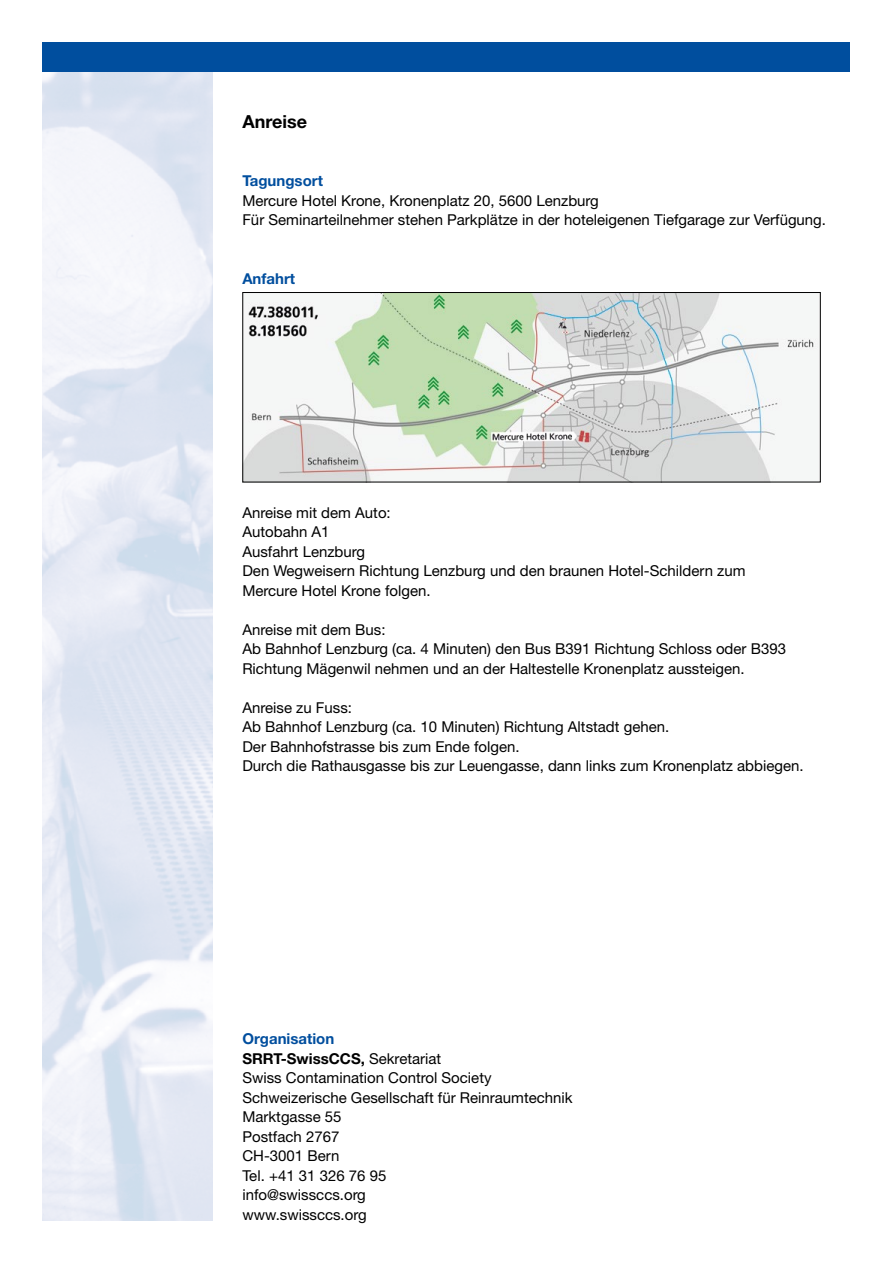
<style>
.page{position:relative;width:893px;height:1263px;background:#fff}
.page>*{position:absolute;margin:0;border:0;box-sizing:border-box;transform-origin:0 0}
.t1{font:700 18px "Helvetica Neue LT Std";color:#000}
.t2{font:15px/19.5px "Helvetica Neue LT Std";color:#000}
.t3{font:700 15px "Helvetica Neue LT Std";color:#004e9e}
.s1{font-weight:700;color:#004e9e}
.s2{font-weight:700}
</style>
<div class="page">
<div style="left:43px;top:43px;width:807px;height:29px;background:#004e9e"></div>
<img style="left:244px;top:294px;width:574px;height:186px">
<div style="left:242px;top:292px;width:579px;height:190px;border:1px solid #000"></div>
<p class="t1" style="left:242px;top:110px;width:66px">Anreise</p>
<p class="t3" style="left:242px;top:172px;width:82px">Tagungsort</p>
<p class="t2" style="left:242px;top:190px;width:585px">Mercure Hotel Krone, Kronenplatz 20, 5600 Lenzburg<br>Für Seminarteilnehmer stehen Parkplätze in der hoteleigenen Tiefgarage zur Verfügung.</p>
<p class="t3" style="left:242px;top:269px;width:54px">Anfahrt</p>
<p class="t2" style="left:242px;top:502px;width:505px">Anreise mit dem Auto:<br>Autobahn A1<br>Ausfahrt Lenzburg<br>Den Wegweisern Richtung Lenzburg und den braunen Hotel-Schildern zum<br>Mercure Hotel Krone folgen.</p>
<p class="t2" style="left:242px;top:619px;width:545px">Anreise mit dem Bus:<br>Ab Bahnhof Lenzburg (ca. 4 Minuten) den Bus B391 Richtung Schloss oder B393<br>Richtung Mägenwil nehmen und an der Haltestelle Kronenplatz aussteigen.</p>
<p class="t2" style="left:242px;top:697px;width:563px">Anreise zu Fuss:<br>Ab Bahnhof Lenzburg (ca. 10 Minuten) Richtung Altstadt gehen.<br>Der Bahnhofstrasse bis zum Ende folgen.<br>Durch die Rathausgasse bis zur Leuengasse, dann links zum Kronenplatz abbiegen.</p>
<p class="t2" style="left:242px;top:1029px;width:332px"><span class="s1">Organisation<br></span><span class="s2">SRRT-SwissCCS,</span> Sekretariat<br>Swiss Contamination Control Society<br>Schweizerische Gesellschaft für Reinraumtechnik<br>Marktgasse 55<br>Postfach 2767<br>CH-3001 Bern<br>Tel. +41 31 326 76 95<br>info@swissccs.org<br>www.swissccs.org</p>
</div>
